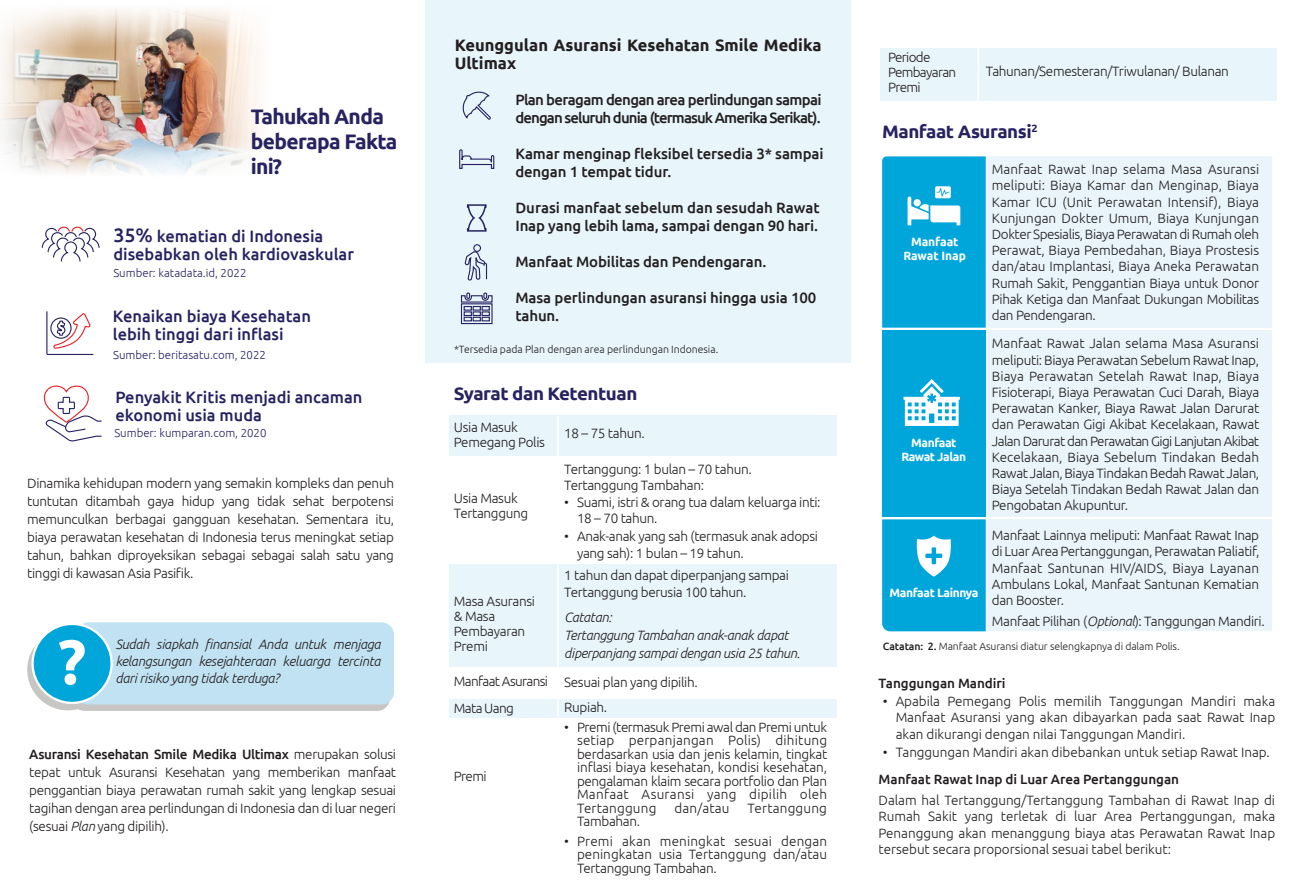
<style>
.page{position:relative;width:1303px;height:893px;background:#fff}
.page>*{position:absolute;margin:0;border:0;box-sizing:border-box;transform-origin:0 0}
.t1{font:700 62.85px "Ubuntu";color:#fff}
.t2{font:700 21px/25.2px "Ubuntu";letter-spacing:-.03em;color:#272361}
.t3{font:700 18px "Ubuntu";letter-spacing:-.025em;color:#272361;scale:1.04 1}
.t4{font:500 16.5px/18px "Ubuntu";color:#262262}
.t5{font:700 16.5px/18px "Ubuntu";color:#231f20}
.t6{font:500 15px/18px "Ubuntu";letter-spacing:-.01em;color:#231f20}
.t7{font:500 15px/18px "Ubuntu";letter-spacing:-.06em;color:#231f20}
.t8{font:300 13.5px/16.2px "Ubuntu";letter-spacing:-.025em;color:#231f20;text-align:justify}
.t9{font:italic 300 13.5px/16.6px "Ubuntu";letter-spacing:-.025em;color:#231f20;text-align:justify}
.t10{font:500 13.5px "Ubuntu";letter-spacing:-.005em;color:#231f20}
.t11{font:300 13.5px "Ubuntu";letter-spacing:-.005em;color:#231f20}
.t12{font:300 13.5px/15px "Ubuntu";letter-spacing:-.05em;color:#231f20}
.t13{font:300 13.5px "Ubuntu";letter-spacing:.015em;color:#231f20}
.t14{font:700 12px/14.4px "Ubuntu";letter-spacing:-.035em;color:#fff;text-align:center}
.t15{font:700 12px/14.4px "Ubuntu";letter-spacing:-.005em;color:#fff;text-align:center}
.t16{font:300 11.55px "Ubuntu";color:#262262}
.t17{font:300 10.5px "Ubuntu";letter-spacing:-.005em;color:#231f20}
.s1{font-size:19.5px}
.s2{font-weight:500}
.s3{font-style:italic}
</style>
<div class="page">
<img style="left:79px;top:48px;width:107px;height:88px">
<svg style="left:0;top:48px;width:79px;height:88px;background:#dad0c7"></svg>
<svg style="left:186px;top:48px;width:73px;height:88px;background:#e3bda6"></svg>
<svg style="left:2px;top:8px;width:257px;height:40px"></svg>
<svg style="left:3px;top:136px;width:255px;height:38px"></svg>
<div style="left:425px;top:0;width:425px;height:363px;background:#e8f5fb"></div>
<svg style="left:462px;top:91px;width:29px;height:29px"></svg>
<svg style="left:459px;top:149px;width:36px;height:20px"></svg>
<svg style="left:466px;top:204px;width:21px;height:28px"></svg>
<svg style="left:464px;top:251px;width:23px;height:30px"></svg>
<div style="left:473px;top:244px;width:8px;height:8px;border:1px solid #262262;border-radius:50%"></div>
<svg style="left:460px;top:292px;width:33px;height:33px"></svg>
<div style="left:76px;top:622px;width:318px;height:82px;background:#c1e2f2;border-radius:13px"></div>
<svg style="left:27px;top:623px;width:363px;height:88px"></svg>
<div style="left:34px;top:625px;width:76px;height:77px;background:#00a5da;border-radius:50%"></div>
<svg style="left:43px;top:385px;width:59px;height:57px"></svg>
<svg style="left:41px;top:226px;width:59px;height:36px"></svg>
<svg style="left:46px;top:311px;width:48px;height:44px"></svg>
<div style="left:449px;top:415px;width:387px;height:41px;background:#e8f5fb"></div>
<div style="left:449px;top:564px;width:387px;height:103px;background:#e8f5fb"></div>
<div style="left:449px;top:699px;width:387px;height:19px;background:#e8f5fb"></div>
<hr style="left:557px;top:416px;width:1px;height:462px;background:#fff">
<div style="left:987px;top:519px;width:284px;height:112px;background:#e9f5fb"></div>
<div style="left:987px;top:331px;width:284px;height:186px;background:#e9f5fb"></div>
<div style="left:987px;top:156px;width:284px;height:172px;background:#e9f5fb"></div>
<div style="left:882px;top:331px;width:103px;height:186px;background:#00a5da"></div>
<svg style="left:882px;top:519px;width:103px;height:112px;background:#15acdd"></svg>
<svg style="left:882px;top:156px;width:103px;height:172px;background:#0faadc"></svg>
<div style="left:913px;top:199px;width:7px;height:7px;background:#fff;border-radius:50%"></div>
<svg style="left:903px;top:379px;width:57px;height:47px"></svg>
<div style="left:879px;top:48px;width:397px;height:53px;background:#e8f5fb"></div>
<hr style="left:977px;top:45px;width:1px;height:60px;background:#fff">
<h2 class="t2" style="left:251px;top:103px;width:148px">Tahukah Anda beberapa Fakta ini?</h2>
<p class="t4" style="left:113px;top:226px;width:242px"><span class="s1">35%</span> kematian di Indonesia disebabkan oleh kardiovaskular</p>
<p class="t16" style="left:113px;top:266px;width:135px">Sumber: katadata.id, 2022</p>
<p class="t4" style="left:113px;top:307px;width:200px">Kenaikan biaya Kesehatan lebih tinggi dari inflasi</p>
<p class="t16" style="left:113px;top:348px;width:154px">Sumber: beritasatu.com, 2022</p>
<p class="t4" style="left:115px;top:387px;width:248px">Penyakit Kritis menjadi ancaman ekonomi usia muda</p>
<p class="t16" style="left:114px;top:426px;width:154px">Sumber: kumparan.com, 2020</p>
<p class="t8" style="left:27px;top:474px;width:368px;line-height:18px">Dinamika kehidupan modern yang semakin kompleks dan penuh tuntutan ditambah gaya hidup yang tidak sehat berpotensi memunculkan berbagai gangguan kesehatan. Sementara itu, biaya perawatan kesehatan di Indonesia terus meningkat setiap tahun, bahkan diproyeksikan sebagai sebagai salah satu yang tinggi di kawasan Asia Pasifik.</p>
<h1 class="t1" style="left:58px;top:624px;width:30px">?</h1>
<p class="t9" style="left:115px;top:636px;width:267px">Sudah siapkah finansial Anda untuk menjaga kelangsungan kesejahteraan keluarga tercinta dari risiko yang tidak terduga?</p>
<p class="t8" style="left:29px;top:744px;width:368px;line-height:18px"><span class="s2">Asuransi Kesehatan Smile Medika Ultimax</span> merupakan solusi tepat untuk Asuransi Kesehatan yang memberikan manfaat penggantian biaya perawatan rumah sakit yang lengkap sesuai tagihan dengan area perlindungan di Indonesia dan di luar negeri (sesuai <span class="s3">Plan</span> yang dipilih).</p>
<p class="t5" style="left:454px;top:36px;width:368px">Keunggulan Asuransi Kesehatan Smile Medika<br>Ultimax</p>
<p class="t7" style="left:515px;top:90px;width:308px">Plan beragam dengan area perlindungan sampai dengan seluruh dunia (termasuk Amerika Serikat).</p>
<p class="t6" style="left:515px;top:144px;width:309px">Kamar menginap fleksibel tersedia 3* sampai dengan 1 tempat tidur.</p>
<p class="t6" style="left:515px;top:198px;width:306px">Durasi manfaat sebelum dan sesudah Rawat<br>Inap yang lebih lama, sampai dengan 90 hari.</p>
<p class="t6" style="left:515px;top:252px;width:252px">Manfaat Mobilitas dan Pendengaran.</p>
<p class="t6" style="left:515px;top:288px;width:302px">Masa perlindungan asuransi hingga usia 100 tahun.</p>
<p class="t17" style="left:454px;top:343px;width:265px">*Tersedia pada Plan dengan area perlindungan Indonesia.</p>
<h3 class="t3" style="left:453px;top:382px;width:178px">Syarat dan Ketentuan</h3>
<p class="t8" style="left:454px;top:419px;width:93px;line-height:15px">Usia Masuk<br>Pemegang Polis</p>
<p class="t8" style="left:564px;top:424px;width:82px">18 – 75 tahun.</p>
<p class="t8" style="left:564px;top:460px;width:189px">Tertanggung: 1 bulan – 70 tahun.<br>Tertanggung Tambahan:</p>
<p class="t8" style="left:577px;top:493px;width:245px;text-indent:-13px">• Suami, istri &amp; orang tua dalam keluarga inti:<br>18 – 70 tahun.</p>
<p class="t8" style="left:577px;top:528px;width:242px;text-indent:-13px">• Anak-anak yang sah (termasuk anak adopsi yang sah): 1 bulan – 19 tahun.</p>
<p class="t8" style="left:564px;top:567px;width:226px">1 tahun dan dapat diperpanjang sampai<br>Tertanggung berusia 100 tahun.</p>
<p class="t9" style="left:564px;top:608px;width:237px;line-height:18px;text-align:left">Catatan:<br>Tertanggung Tambahan anak-anak dapat diperpanjang sampai dengan usia 25 tahun.</p>
<p class="t8" style="left:564px;top:669px;width:135px;line-height:25.5px">Sesuai plan yang dipilih.<br>Rupiah.</p>
<p class="t8" style="left:577px;top:720px;width:252px;line-height:13.5px;text-indent:-13px">• Premi (termasuk Premi awal dan Premi untuk setiap perpanjangan Polis) dihitung berdasarkan usia dan jenis kelamin, tingkat inflasi biaya kesehatan, kondisi kesehatan, pengalaman klaim secara portfolio dan Plan Manfaat Asuransi yang dipilih oleh Tertanggung</p>
<p class="t8" style="left:454px;top:490px;width:76px;line-height:15px">Usia Masuk<br>Tertanggung</p>
<p class="t8" style="left:454px;top:593px;width:83px;line-height:15px;text-align:left">Masa Asuransi &amp; Masa<br>Pembayaran<br>Premi</p>
<p class="t12" style="left:454px;top:674px;width:96px">Manfaat Asuransi</p>
<p class="t12" style="left:454px;top:701px;width:61px">Mata Uang</p>
<p class="t8" style="left:454px;top:767px;width:34px">Premi</p>
<p class="t8" style="left:674px;top:799px;width:57px">dan/atau</p>
<p class="t13" style="left:747px;top:800px;width:81px">Tertanggung</p>
<p class="t8" style="left:577px;top:813px;width:65px">Tambahan.</p>
<p class="t8" style="left:577px;top:834px;width:252px;line-height:13.5px;text-indent:-13px">• Premi akan meningkat sesuai dengan peningkatan usia Tertanggung dan/atau Tertanggung Tambahan.</p>
<p class="t12" style="left:887px;top:50px;width:70px">Periode<br>Pembayaran<br>Premi</p>
<p class="t8" style="left:985px;top:63px;width:245px">Tahunan/Semesteran/Triwulanan/ Bulanan</p>
<h3 class="t3" style="left:882px;top:121px;width:151px">Manfaat Asuransi<sup>2</sup></h3>
<p class="t15" style="left:903px;top:234px;width:64px">Manfaat<br>Rawat Inap</p>
<p class="t14" style="left:901px;top:435px;width:66px">Manfaat<br>Rawat Jalan</p>
<p class="t14" style="left:889px;top:585px;width:90px">Manfaat Lainnya</p>
<p class="t8" style="left:991px;top:161px;width:269px">Manfaat Rawat Inap selama Masa Asuransi meliputi: Biaya Kamar dan Menginap, Biaya Kamar ICU (Unit Perawatan Intensif), Biaya Kunjungan Dokter Umum, Biaya Kunjungan Dokter Spesialis, Biaya Perawatan di Rumah oleh Perawat, Biaya Pembedahan, Biaya Prostesis dan/atau Implantasi, Biaya Aneka Perawatan Rumah Sakit, Penggantian Biaya untuk Donor Pihak Ketiga dan Manfaat Dukungan Mobilitas dan Pendengaran.</p>
<p class="t8" style="left:991px;top:335px;width:269px">Manfaat Rawat Jalan selama Masa Asuransi meliputi: Biaya Perawatan Sebelum Rawat Inap, Biaya Perawatan Setelah Rawat Inap, Biaya Fisioterapi, Biaya Perawatan Cuci Darah, Biaya Perawatan Kanker, Biaya Rawat Jalan Darurat dan Perawatan Gigi Akibat Kecelakaan, Rawat Jalan Darurat dan Perawatan Gigi Lanjutan Akibat Kecelakaan, Biaya Sebelum Tindakan Bedah Rawat Jalan, Biaya Tindakan Bedah Rawat Jalan, Biaya Setelah Tindakan Bedah Rawat Jalan dan Pengobatan Akupuntur.</p>
<p class="t8" style="left:991px;top:527px;width:269px">Manfaat Lainnya meliputi: Manfaat Rawat Inap di Luar Area Pertanggungan, Perawatan Paliatif, Manfaat Santunan HIV/AIDS, Biaya Layanan Ambulans Lokal, Manfaat Santunan Kematian dan Booster.</p>
<p class="t8" style="left:991px;top:612px;width:274px">Manfaat Pilihan (<span class="s3">Optional</span>): Tanggungan Mandiri.</p>
<p class="t17" style="left:882px;top:640px;width:298px"><span class="s2">Catatan: 2.</span> Manfaat Asuransi diatur selengkapnya di dalam Polis.</p>
<p class="t10" style="left:878px;top:675px;width:128px">Tanggungan Mandiri</p>
<p class="t8" style="left:895px;top:692px;width:381px;text-indent:-13px">• Apabila Pemegang Polis memilih Tanggungan Mandiri maka Manfaat Asuransi yang akan dibayarkan pada saat Rawat Inap akan dikurangi dengan nilai Tanggungan Mandiri.</p>
<p class="t11" style="left:882px;top:744px;width:388px">• Tanggungan Mandiri akan dibebankan untuk setiap Rawat Inap.</p>
<p class="t10" style="left:878px;top:771px;width:302px">Manfaat Rawat Inap di Luar Area Pertanggungan</p>
<p class="t8" style="left:878px;top:791px;width:398px">Dalam hal Tertanggung/Tertanggung Tambahan di Rawat Inap di Rumah Sakit yang terletak di luar Area Pertanggungan, maka Penanggung akan menanggung biaya atas Perawatan Rawat Inap tersebut secara proporsional sesuai tabel berikut:</p>
</div>
